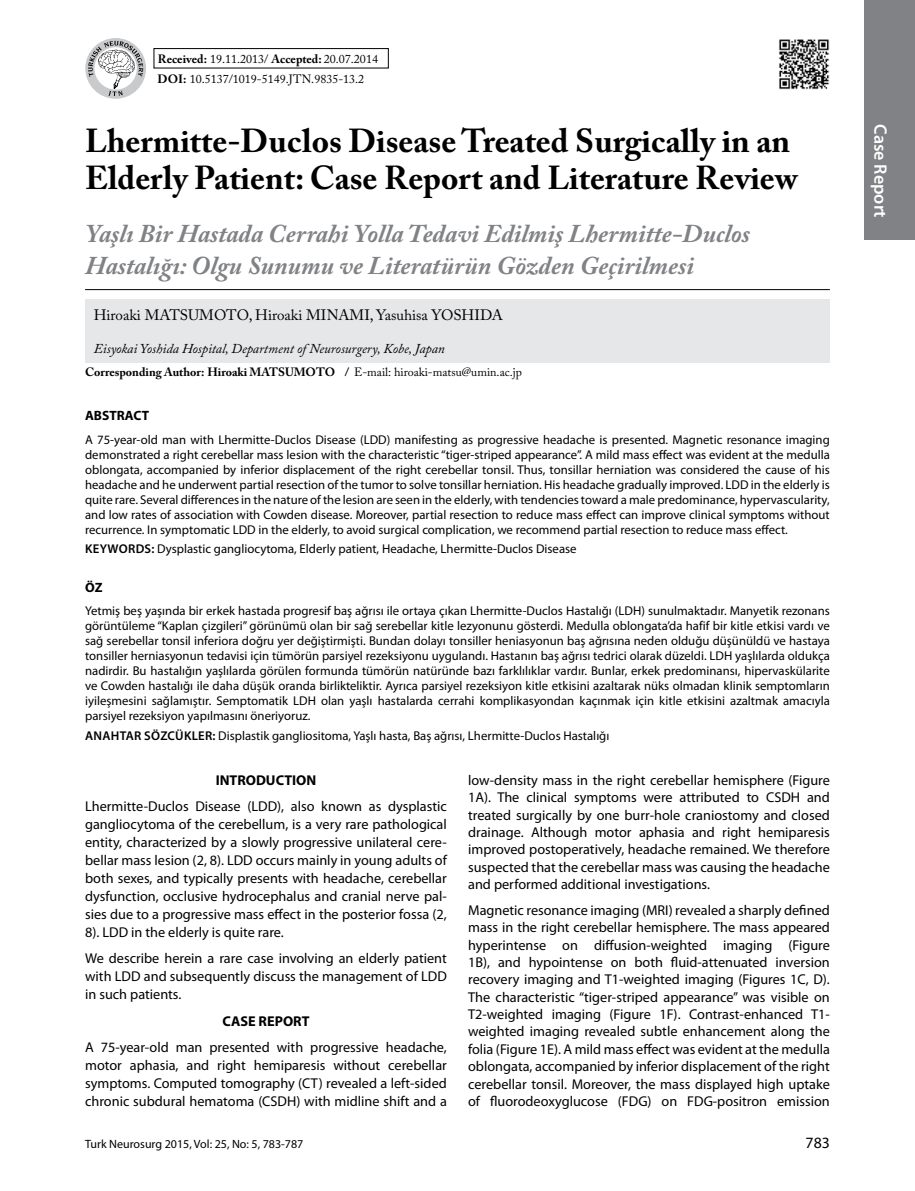
<style>
.page{position:relative;width:915px;height:1191px;background:#fff}
.page>*{position:absolute;margin:0;border:0;box-sizing:border-box;transform-origin:0 0}
.t1{font:700 33px/37.5px "Adobe Caslon Pro";color:#000}
.t2{font:italic 700 25.5px/31.5px "Adobe Caslon Pro";color:#808285}
.t3{font:600 18px "Myriad Pro";color:#fff}
.t4{font:15.75px "Myriad Pro";color:#000}
.t5{font:15px "Adobe Caslon Pro";color:#000}
.t6{font:14.25px/17.4px "Myriad Pro";color:#000;text-align:justify}
.t7{font:700 14.25px "Myriad Pro";color:#000}
.t8{font:italic 13.5px "Adobe Caslon Pro";color:#000}
.t9{font:700 13.5px "Myriad Pro";color:#000}
.t10{font:12.75px/15px "Myriad Pro";color:#000;text-align:justify}
.t11{font:12px/20.2px "Adobe Caslon Pro";color:#000}
.t12{font:700 12px "Adobe Caslon Pro";color:#000}
.t13{font:12px "Myriad Pro";color:#000}
.s1{font-weight:700}
.s2{font-weight:400}
.s3{font-weight:600}
</style>
<div class="page">
<div style="left:863px;top:0;width:51px;height:240px;background:#808285"></div>
<div style="left:153px;top:48px;width:235px;height:20px;border:1px solid #000"></div>
<svg style="left:85px;top:38px;width:61px;height:61px"></svg>
<svg style="left:88px;top:41px;width:55px;height:55px"></svg>
<div style="left:85px;top:299px;width:744px;height:63px;background:#e6e7e8"></div>
<hr style="left:85px;top:289px;width:744px;height:1px;background:#000">
<img style="left:779px;top:39px;width:50px;height:50px">
<p class="t11" style="left:158px;top:48px;width:222px"><span class="s1">Received:</span> 19.11.2013/ <span class="s1">Accepted:</span> 20.07.2014<br><span class="s1">DOI:</span> 10.5137/1019-5149.JTN.9835-13.2</p>
<h1 class="t1" style="left:85px;top:122px;width:713px">Lhermitte-Duclos Disease Treated Surgically in an<br>Elderly Patient: Case Report and Literature Review</h1>
<h2 class="t2" style="left:85px;top:218px;width:666px">Yaşlı Bir Hastada Cerrahi Yolla Tedavi Edilmiş Lhermitte-Duclos<br>Hastalığı: Olgu Sunumu ve Literatürün Gözden Geçirilmesi</h2>
<p class="t5" style="left:94px;top:306px;width:410px">Hiroaki MATSUMOTO, Hiroaki MINAMI, Yasuhisa YOSHIDA</p>
<p class="t8" style="left:94px;top:340px;width:352px">Eisyokai Yoshida Hospital, Department of Neurosurgery, Kobe, Japan</p>
<p class="t12" style="left:85px;top:364px;width:438px">Corresponding Author: Hiroaki MATSUMOTO / <span class="s2">E-mail: hiroaki-matsu@umin.ac.jp</span></p>
<p class="t9" style="left:85px;top:407px;width:65px">ABSTRACT</p>
<p class="t10" style="left:85px;top:432px;width:746px">A 75-year-old man with Lhermitte-Duclos Disease (LDD) manifesting as progressive headache is presented. Magnetic resonance imaging demonstrated a right cerebellar mass lesion with the characteristic “tiger-striped appearance”. A mild mass effect was evident at the medulla oblongata, accompanied by inferior displacement of the right cerebellar tonsil. Thus, tonsillar herniation was considered the cause of his headache and he underwent partial resection of the tumor to solve tonsillar herniation. His headache gradually improved. LDD in the elderly is quite rare. Several differences in the nature of the lesion are seen in the elderly, with tendencies toward a male predominance, hypervascularity, and low rates of association with Cowden disease. Moreover, partial resection to reduce mass effect can improve clinical symptoms without recurrence. In symptomatic LDD in the elderly, to avoid surgical complication, we recommend partial resection to reduce mass effect.</p>
<p class="t10" style="left:85px;top:541px;width:492px"><span class="s3">KEYWORDS:</span> Dysplastic gangliocytoma, Elderly patient, Headache, Lhermitte-Duclos Disease</p>
<p class="t9" style="left:85px;top:578px;width:19px">ÖZ</p>
<p class="t10" style="left:85px;top:603px;width:746px">Yetmiş beş yaşında bir erkek hastada progresif baş ağrısı ile ortaya çıkan Lhermitte-Duclos Hastalığı (LDH) sunulmaktadır. Manyetik rezonans görüntüleme “Kaplan çizgileri” görünümü olan bir sağ serebellar kitle lezyonunu gösterdi. Medulla oblongata’da hafif bir kitle etkisi vardı ve sağ serebellar tonsil inferiora doğru yer değiştirmişti. Bundan dolayı tonsiller heniasyonun baş ağrısına neden olduğu düşünüldü ve hastaya tonsiller herniasyonun tedavisi için tümörün parsiyel rezeksiyonu uygulandı. Hastanın baş ağrısı tedrici olarak düzeldi. LDH yaşlılarda oldukça nadirdir. Bu hastalığın yaşlılarda görülen formunda tümörün natüründe bazı farklılıklar vardır. Bunlar, erkek predominansı, hipervaskülarite ve Cowden hastalığı ile daha düşük oranda birlikteliktir. Ayrıca parsiyel rezeksiyon kitle etkisini azaltarak nüks olmadan klinik semptomların iyileşmesini sağlamıştır. Semptomatik LDH olan yaşlı hastalarda cerrahi komplikasyondan kaçınmak için kitle etkisini azaltmak amacıyla parsiyel rezeksiyon yapılmasını öneriyoruz.</p>
<p class="t10" style="left:85px;top:727px;width:525px"><span class="s3">ANAHTAR SÖZCÜKLER:</span> Displastik gangliositoma, Yaşlı hasta, Baş ağrısı, Lhermitte-Duclos Hastalığı</p>
<p class="t7" style="left:215px;top:770px;width:102px">INTRODUCTION</p>
<p class="t6" style="left:85px;top:797px;width:363px;line-height:18px">Lhermitte-Duclos Disease (LDD), also known as dysplastic gangliocytoma of the cerebellum, is a very rare pathological entity, characterized by a slowly progressive unilateral cere&shy;bellar mass lesion (2, 8). LDD occurs mainly in young adults of both sexes, and typically presents with headache, cerebellar dysfunction, occlusive hydrocephalus and cranial nerve pal&shy;sies due to a progressive mass effect in the posterior fossa (2, 8). LDD in the elderly is quite rare.</p>
<p class="t6" style="left:85px;top:949px;width:363px;line-height:18px">We describe herein a rare case involving an elderly patient with LDD and subsequently discuss the management of LDD in such patients.</p>
<p class="t7" style="left:222px;top:1011px;width:88px">CASE REPORT</p>
<p class="t6" style="left:85px;top:1038px;width:363px;line-height:18px">A 75-year-old man presented with progressive headache, motor aphasia, and right hemiparesis without cerebellar symptoms. Computed tomography (CT) revealed a left-sided chronic subdural hematoma (CSDH) with midline shift and a</p>
<p class="t6" style="left:468px;top:771px;width:363px">low-density mass in the right cerebellar hemisphere (Figure 1A). The clinical symptoms were attributed to CSDH and treated surgically by one burr-hole craniostomy and closed drainage. Although motor aphasia and right hemiparesis improved postoperatively, headache remained. We therefore suspected that the cerebellar mass was causing the headache and performed additional investigations.</p>
<p class="t6" style="left:468px;top:901px;width:363px">Magnetic resonance imaging (MRI) revealed a sharply defined mass in the right cerebellar hemisphere. The mass appeared hyperintense on diffusion-weighted imaging (Figure 1B), and hypointense on both fluid-attenuated inversion recovery imaging and T1-weighted imaging (Figures 1C, D).<br>The characteristic “tiger-striped appearance” was visible on T2-weighted imaging (Figure 1F). Contrast-enhanced T1- weighted imaging revealed subtle enhancement along the folia (Figure 1E). A mild mass effect was evident at the medulla oblongata, accompanied by inferior displacement of the right cerebellar tonsil. Moreover, the mass displayed high uptake of fluorodeoxyglucose (FDG) on FDG-positron emission</p>
<p class="t13" style="left:85px;top:1137px;width:220px">Turk Neurosurg 2015, Vol: 25, No: 5, 783-787</p>
<p class="t4" style="left:805px;top:1133px;width:26px">783</p>
<h3 class="t3" style="left:891px;top:124px;width:95px;rotate:90deg">CASE REPORT</h3>
</div>
